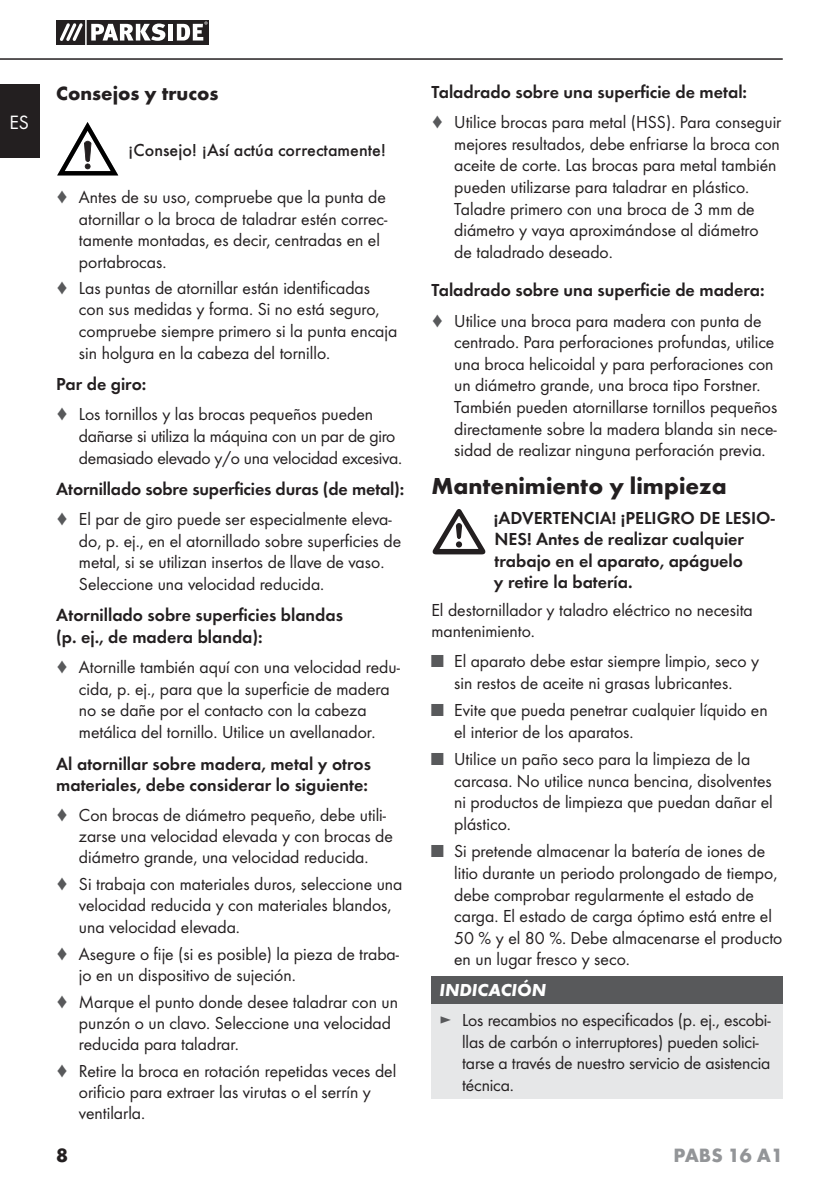
<style>
.page{position:relative;width:839px;height:1190px;background:#fff}
.page>*{position:absolute;margin:0;border:0;box-sizing:border-box;transform-origin:0 0}
.t1{font:700 24px "Futura";color:#231f20}
.t2{font:700 20px "Futura";color:#231f20}
.t3{font:700 20px "Futura";color:#939598}
.t4{font:20px "Futura Boo";color:#fff}
.t5{font:18px/21.6px "Futura Boo";color:#231f20}
.t6{font:18px/21.6px "Futura Dem";color:#231f20}
.t7{font:500 18px "Futura";color:#231f20}
.t8{font:italic 700 18px "Futura";color:#fff}
.s1{color:#58595b}
</style>
<div class="page">
<hr style="left:0;top:58px;width:782px;height:2px;background:#231f20">
<div style="left:0;top:85px;width:39px;height:73px;background:#231f20"></div>
<svg style="left:56px;top:20px;width:153px;height:25px"></svg>
<hr style="left:85px;top:20px;width:2px;height:25px;background:#fff">
<svg style="left:57px;top:122px;width:61px;height:53px"></svg>
<div style="left:431px;top:976px;width:351px;height:28px;background:#58595b"></div>
<div style="left:431px;top:1004px;width:351px;height:95px;background:#e6e7e8"></div>
<svg style="left:432px;top:509px;width:53px;height:45px"></svg>
<p class="t4" style="left:10px;top:113px;width:21px">ES</p>
<p class="t2" style="left:56px;top:86px;width:164px">Consejos y trucos</p>
<p class="t7" style="left:128px;top:142px;width:259px">¡Consejo! ¡Así actúa correctamente!</p>
<p class="t5" style="left:79px;top:187px;width:310px;text-indent:-23px"><span class="s1">♦</span> Antes de su uso, compruebe que la punta de atornillar o la broca de taladrar estén correc&shy;tamente montadas, es decir, centradas en el portabrocas.</p>
<p class="t5" style="left:79px;top:278px;width:320px;text-indent:-23px"><span class="s1">♦</span> Las puntas de atornillar están identificadas con sus medidas y forma. Si no está seguro, compruebe siempre primero si la punta encaja sin holgura en la cabeza del tornillo.</p>
<p class="t6" style="left:56px;top:374px;width:92px">Par de giro:</p>
<p class="t5" style="left:79px;top:404px;width:324px;text-indent:-23px"><span class="s1">♦</span> Los tornillos y las brocas pequeños pueden dañarse si utiliza la máquina con un par de giro demasiado elevado y/o una velocidad excesiva.</p>
<p class="t6" style="left:56px;top:479px;width:349px">Atornillado sobre superficies duras (de metal):</p>
<p class="t5" style="left:79px;top:509px;width:323px;text-indent:-23px"><span class="s1">♦</span> El par de giro puede ser especialmente eleva&shy;do, p. ej., en el atornillado sobre superficies de metal, si se utilizan insertos de llave de vaso.<br>Seleccione una velocidad reducida.</p>
<p class="t6" style="left:56px;top:606px;width:288px">Atornillado sobre superficies blandas (p. ej., de madera blanda):</p>
<p class="t5" style="left:79px;top:657px;width:322px;text-indent:-23px"><span class="s1">♦</span> Atornille también aquí con una velocidad redu&shy;cida, p. ej., para que la superficie de madera no se dañe por el contacto con la cabeza metálica del tornillo. Utilice un avellanador.</p>
<p class="t6" style="left:56px;top:754px;width:316px">Al atornillar sobre madera, metal y otros materiales, debe considerar lo siguiente:</p>
<p class="t5" style="left:79px;top:805px;width:315px;text-indent:-23px"><span class="s1">♦</span> Con brocas de diámetro pequeño, debe utili&shy;zarse una velocidad elevada y con brocas de diámetro grande, una velocidad reducida.</p>
<p class="t5" style="left:79px;top:874px;width:325px;text-indent:-23px"><span class="s1">♦</span> Si trabaja con materiales duros, seleccione una velocidad reducida y con materiales blandos, una velocidad elevada.</p>
<p class="t5" style="left:79px;top:943px;width:321px;text-indent:-23px"><span class="s1">♦</span> Asegure o fije (si es posible) la pieza de traba&shy;jo en un dispositivo de sujeción.</p>
<p class="t5" style="left:79px;top:992px;width:320px;text-indent:-23px"><span class="s1">♦</span> Marque el punto donde desee taladrar con un punzón o un clavo. Seleccione una velocidad reducida para taladrar.</p>
<p class="t5" style="left:79px;top:1061px;width:318px;text-indent:-23px"><span class="s1">♦</span> Retire la broca en rotación repetidas veces del orificio para extraer las virutas o el serrín y ventilarla.</p>
<p class="t6" style="left:431px;top:82px;width:317px">Taladrado sobre una superficie de metal:</p>
<p class="t5" style="left:454px;top:112px;width:328px;text-indent:-23px"><span class="s1">♦</span> Utilice brocas para metal (HSS). Para conseguir mejores resultados, debe enfriarse la broca con aceite de corte. Las brocas para metal también pueden utilizarse para taladrar en plástico.<br>Taladre primero con una broca de 3 mm de diámetro y vaya aproximándose al diámetro<br>de taladrado deseado.</p>
<p class="t6" style="left:431px;top:281px;width:334px">Taladrado sobre una superficie de madera:</p>
<p class="t5" style="left:454px;top:311px;width:324px;text-indent:-23px"><span class="s1">♦</span> Utilice una broca para madera con punta de centrado. Para perforaciones profundas, utilice una broca helicoidal y para perforaciones con un diámetro grande, una broca tipo Forstner.<br>También pueden atornillarse tornillos pequeños directamente sobre la madera blanda sin nece&shy;sidad de realizar ninguna perforación previa.</p>
<h1 class="t1" style="left:431px;top:476px;width:296px">Mantenimiento y limpieza</h1>
<p class="t6" style="left:493px;top:508px;width:282px">¡ADVERTENCIA! ¡PELIGRO DE LESIO-<br>NES! Antes de realizar cualquier trabajo en el aparato, apáguelo<br>y retire la batería.</p>
<p class="t5" style="left:431px;top:600px;width:322px">El destornillador y taladro eléctrico no necesita mantenimiento.</p>
<p class="t5" style="left:431px;top:651px;width:329px;text-align:center"><span class="s1">■</span> El aparato debe estar siempre limpio, seco y sin restos de aceite ni grasas lubricantes.</p>
<p class="t5" style="left:454px;top:700px;width:315px;text-indent:-23px"><span class="s1">■</span> Evite que pueda penetrar cualquier líquido en el interior de los aparatos.</p>
<p class="t5" style="left:454px;top:749px;width:320px;text-indent:-23px"><span class="s1">■</span> Utilice un paño seco para la limpieza de la carcasa. No utilice nunca bencina, disolventes ni productos de limpieza que puedan dañar el plástico.</p>
<p class="t5" style="left:454px;top:841px;width:329px;text-indent:-23px"><span class="s1">■</span> Si pretende almacenar la batería de iones de litio durante un periodo prolongado de tiempo, debe comprobar regularmente el estado de carga. El estado de carga óptimo está entre el 50 % y el 80 %. Debe almacenarse el producto en un lugar fresco y seco.</p>
<p class="t8" style="left:439px;top:984px;width:108px">INDICACIÓN</p>
<p class="t5" style="left:462px;top:1010px;width:310px;text-indent:-23px"><span class="s1">►</span> Los recambios no especificados (p. ej., escobi&shy;llas de carbón o interruptores) pueden solici&shy;tarse a través de nuestro servicio de asistencia técnica.</p>
<p class="t2" style="left:56px;top:1147px;width:13px">8</p>
<p class="t3" style="left:673px;top:1147px;width:111px">PABS 16 A1</p>
</div>
